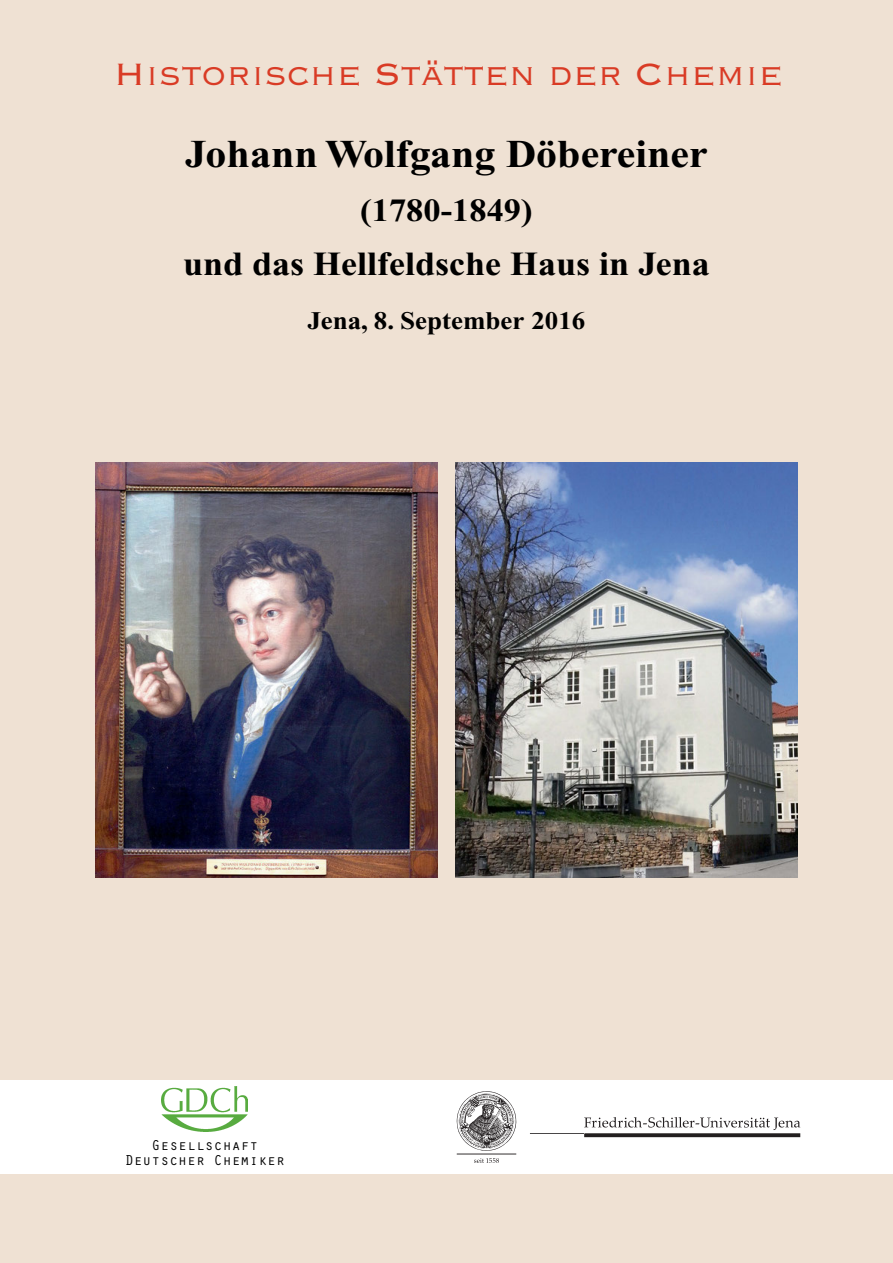
<style>
.page{position:relative;width:893px;height:1263px;background:#efe1d3}
.page>*{position:absolute;margin:0;border:0;box-sizing:border-box;transform-origin:0 0}
.t1{font:40.5px "Copperplate LT Thirty Two BC";color:#d93b25}
.t2{font:700 39.45px "Times New Roman";color:#000;scale:1.06 1}
.t3{font:700 33.9px "Times New Roman";color:#000;scale:1.06 1}
.t4{font:700 32.4px "Times New Roman";color:#000;scale:1.06 1}
.t5{font:700 25.35px "Times New Roman";color:#000;scale:1.06 1}
.t6{font:14.85px/14.9px "Orator LT";color:#000;text-align:center}
</style>
<div class="page">
<div style="left:0;top:1080px;width:893px;height:94px;background:#fff"></div>
<img style="left:162px;top:1086px;width:86px;height:45px">
<img style="left:95px;top:462px;width:342px;height:415px">
<img style="left:456px;top:462px;width:342px;height:415px">
<svg style="left:530px;top:1117px;width:270px;height:20px"></svg>
<svg style="left:457px;top:1091px;width:59px;height:72px"></svg>
<h1 class="t1" style="left:114px;top:54px;width:671px">Historische Stätten der Chemie</h1>
<h2 class="t2" style="left:185px;top:131px;width:494px">Johann Wolfgang Döbereiner</h2>
<h3 class="t4" style="left:360px;top:192px;width:164px">(1780-1849)</h3>
<h3 class="t3" style="left:183px;top:244px;width:498px">und das Hellfeldsche Haus in Jena</h3>
<h3 class="t5" style="left:308px;top:306px;width:263px">Jena, 8. September 2016</h3>
<p class="t6" style="left:125px;top:1137px;width:162px">Gesellschaft<br>Deutscher Chemiker</p>
</div>
